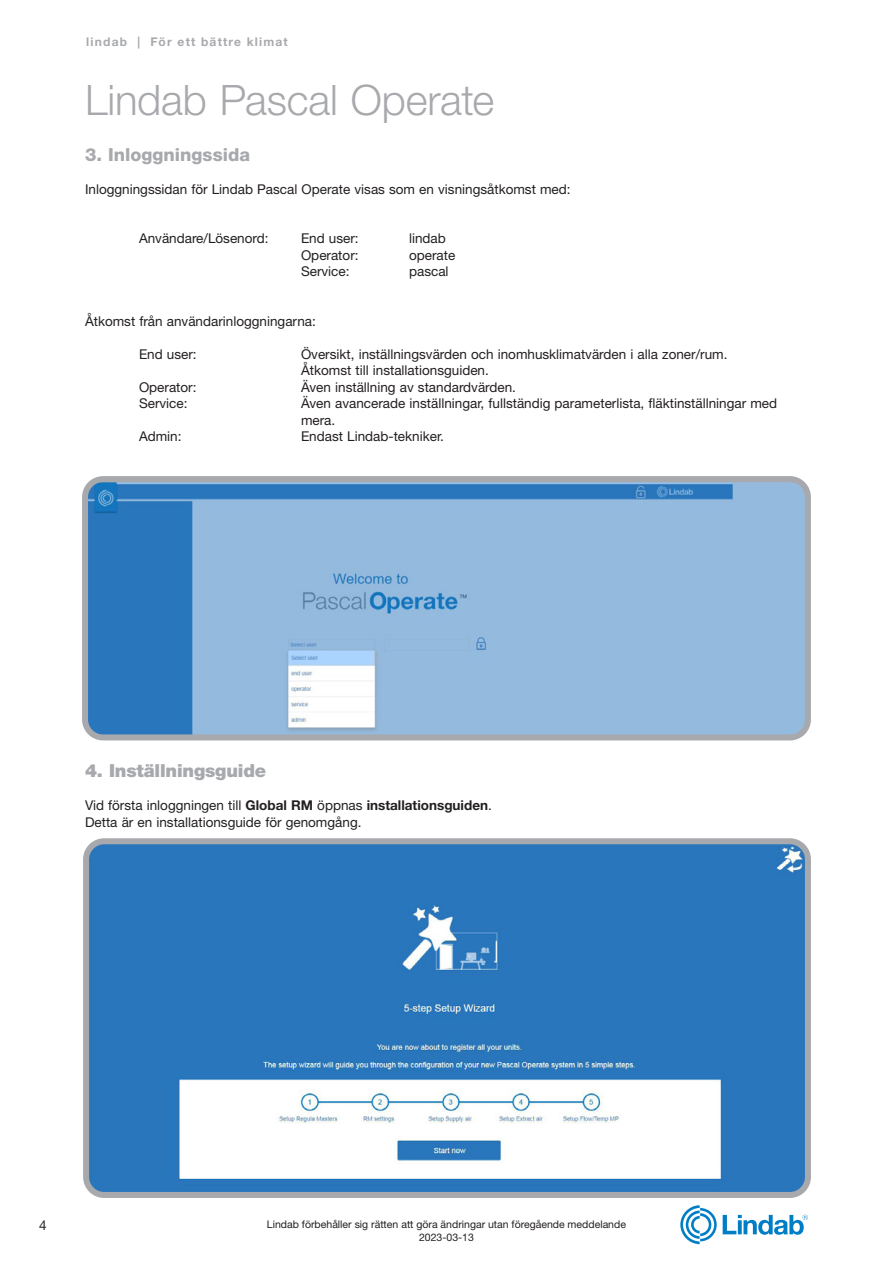
<style>
.page{position:relative;width:893px;height:1263px;background:#fff}
.page>*{position:absolute;margin:0;border:0;box-sizing:border-box;transform-origin:0 0}
.t1{font:300 42px "Helvetica Neue LT Pro";letter-spacing:-.005em;color:#a8a9ad}
.Subheading{font:900 18px "Helvetica Neue LT Pro";letter-spacing:-.01em;color:#a8a9ad}
.Picture{font:800 18px "Helvetica Neue LT Pro";color:#a8a9ad}
.Picture-2{font:13.5px/16.5px "Helvetica Neue LT Pro";color:#231f20}
.t2{font:700 12px "Helvetica Neue LT Pro";letter-spacing:.1em;color:#a8a9ad}
.t3{font:10.5px/12.6px "Helvetica Neue LT Pro";color:#231f20;text-align:center}
.s1{font-weight:700}
</style>
<div class="page">
<svg style="left:723px;top:1215px;width:85px;height:20px"></svg>
<svg style="left:680px;top:1205px;width:37px;height:39px"></svg>
<img style="left:89px;top:483px;width:715px;height:250px">
<div style="left:82px;top:476px;width:729px;height:264px;border:6px solid #a8a9ad;border-radius:18px"></div>
<img style="left:90px;top:845px;width:714px;height:346px">
<div style="left:83px;top:838px;width:728px;height:360px;border:6px solid #a8a9ad;border-radius:18px"></div>
<p class="t2" style="left:86px;top:34px;width:203px">lindab | För ett bättre klimat</p>
<h1 class="t1" style="left:85px;top:74px;width:411px">Lindab Pascal Operate</h1>
<p class="Picture" style="left:85px;top:144px;width:166px">3. Inloggningssida</p>
<p class="Picture-2" style="left:85px;top:180px;width:487px">Inloggningssidan för Lindab Pascal Operate visas som en visningsåtkomst med:</p>
<p class="Picture-2" style="left:139px;top:230px;width:131px">Användare/Lösenord:</p>
<p class="Picture-2" style="left:301px;top:230px;width:59px">End user:</p>
<p class="Picture-2" style="left:409px;top:230px;width:38px">lindab</p>
<p class="Picture-2" style="left:301px;top:246px;width:59px">Operator:</p>
<p class="Picture-2" style="left:409px;top:246px;width:48px">operate</p>
<p class="Picture-2" style="left:301px;top:263px;width:50px">Service:</p>
<p class="Picture-2" style="left:409px;top:263px;width:41px">pascal</p>
<p class="Picture-2" style="left:85px;top:312px;width:232px">Åtkomst från användarinloggningarna:</p>
<p class="Picture-2" style="left:139px;top:345px;width:59px">End user:</p>
<p class="Picture-2" style="left:301px;top:345px;width:428px">Översikt, inställningsvärden och inomhusklimatvärden i alla zoner/rum.</p>
<p class="Picture-2" style="left:301px;top:362px;width:189px">Åtkomst till installationsguiden.</p>
<p class="Picture-2" style="left:139px;top:378px;width:59px">Operator:</p>
<p class="Picture-2" style="left:301px;top:378px;width:216px">Även inställning av standardvärden.</p>
<p class="Picture-2" style="left:139px;top:395px;width:50px">Service:</p>
<p class="Picture-2" style="left:301px;top:395px;width:478px">Även avancerade inställningar, fullständig parameterlista, fläktinställningar med mera.</p>
<p class="Picture-2" style="left:139px;top:428px;width:44px">Admin:</p>
<p class="Picture-2" style="left:301px;top:428px;width:144px">Endast Lindab-tekniker.</p>
<p class="Subheading" style="left:85px;top:760px;width:183px">4. Inställningsguide</p>
<p class="Picture-2" style="left:85px;top:797px;width:408px">Vid första inloggningen till <span class="s1">Global RM</span> öppnas <span class="s1">installationsguiden</span>.</p>
<p class="Picture-2" style="left:85px;top:813px;width:278px">Detta är en installationsguide för genomgång.</p>
<p class="Picture-2" style="left:39px;top:1217px;width:9px">4</p>
<p class="t3" style="left:267px;top:1218px;width:361px">Lindab förbehåller sig rätten att göra ändringar utan föregående meddelande<br>2023-03-13</p>
</div>
